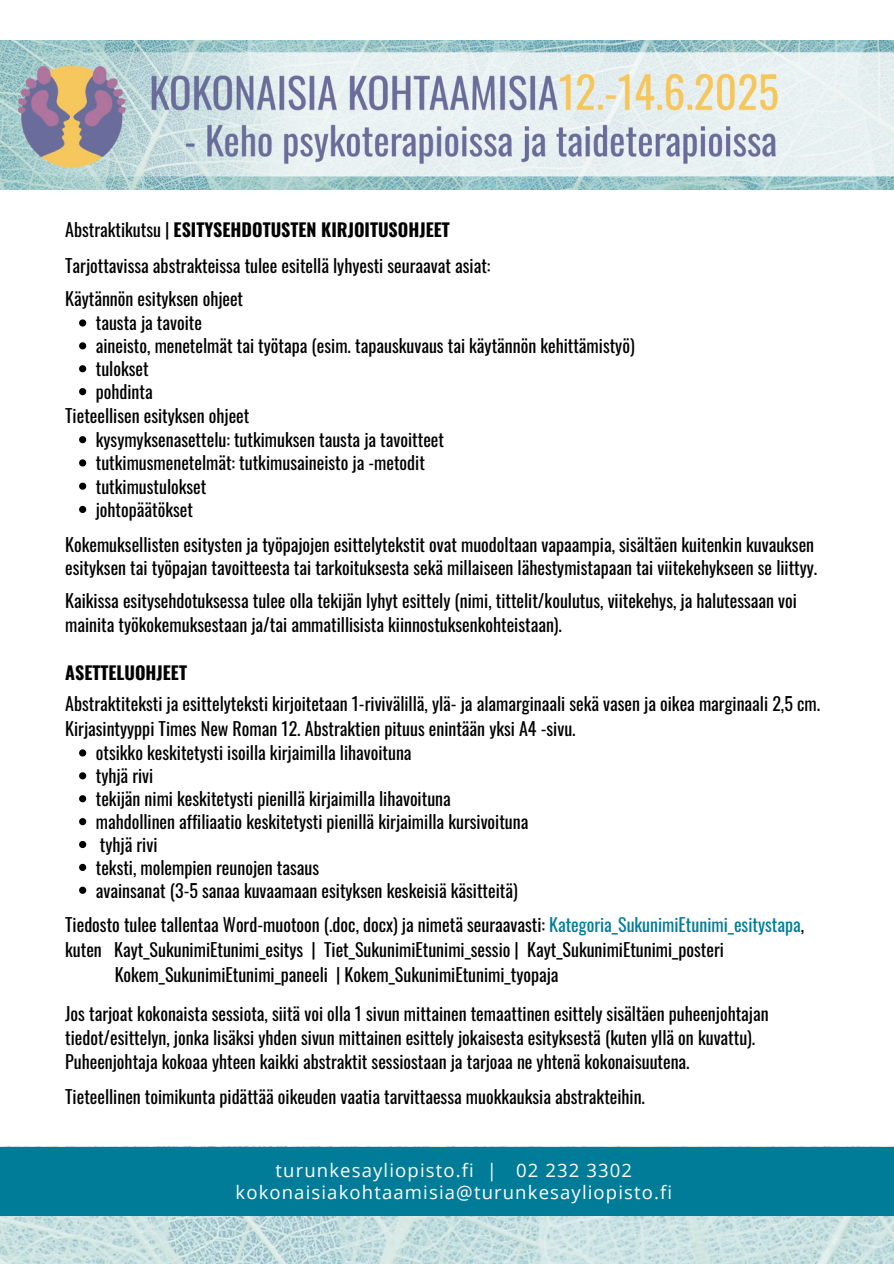
<style>
.page{position:relative;width:894px;height:1264px;background:#fff}
.page>*{position:absolute;margin:0;border:0;box-sizing:border-box;transform-origin:0 0}
.t1{font:18.45px/22.5px "Open Sans";letter-spacing:.06em;color:#fff;text-align:center}
.t2{font:18px/23.7px "Oswald";color:#000}
.t3{font:700 18px "Oswald";color:#000}
.s1{font-weight:700}
.s2{color:#007c99}
</style>
<div class="page">
<img style="left:0;top:1146px;width:893px;height:117px">
<div style="left:0;top:1147px;width:893px;height:68px;background:#007c99"></div>
<img style="left:0;top:40px;width:893px;height:149px">
<svg style="left:79px;top:319px;width:7px;height:7px"></svg>
<svg style="left:79px;top:342px;width:7px;height:7px"></svg>
<svg style="left:79px;top:365px;width:7px;height:7px"></svg>
<svg style="left:79px;top:388px;width:7px;height:7px"></svg>
<svg style="left:79px;top:436px;width:7px;height:7px"></svg>
<svg style="left:79px;top:459px;width:7px;height:7px"></svg>
<svg style="left:79px;top:482px;width:7px;height:8px"></svg>
<svg style="left:79px;top:506px;width:7px;height:7px"></svg>
<svg style="left:79px;top:749px;width:7px;height:7px"></svg>
<svg style="left:79px;top:772px;width:7px;height:7px"></svg>
<svg style="left:79px;top:795px;width:7px;height:7px"></svg>
<svg style="left:79px;top:818px;width:7px;height:7px"></svg>
<svg style="left:79px;top:841px;width:7px;height:7px"></svg>
<svg style="left:79px;top:863px;width:7px;height:8px"></svg>
<svg style="left:79px;top:886px;width:7px;height:7px"></svg>
<p class="t2" style="left:65px;top:211px;width:426px;line-height:35.7px">Abstraktikutsu | <span class="s1">ESITYSEHDOTUSTEN KIRJOITUSOHJEET<br></span>Tarjottavissa abstrakteissa tulee esitellä lyhyesti seuraavat asiat:</p>
<p class="t2" style="left:65px;top:286px;width:179px">Käytännön esityksen ohjeet</p>
<p class="t2" style="left:96px;top:310px;width:108px">tausta ja tavoite</p>
<p class="t2" style="left:96px;top:333px;width:540px">aineisto, menetelmät tai työtapa (esim. tapauskuvaus tai käytännön kehittämistyö)</p>
<p class="t2" style="left:96px;top:356px;width:54px">tulokset</p>
<p class="t2" style="left:96px;top:379px;width:58px">pohdinta</p>
<p class="t2" style="left:65px;top:403px;width:186px">Tieteellisen esityksen ohjeet</p>
<p class="t2" style="left:96px;top:427px;width:349px">kysymyksenasettelu: tutkimuksen tausta ja tavoitteet</p>
<p class="t2" style="left:96px;top:450px;width:330px">tutkimusmenetelmät: tutkimusaineisto ja -metodit</p>
<p class="t2" style="left:96px;top:473px;width:112px">tutkimustulokset</p>
<p class="t2" style="left:96px;top:497px;width:99px">johtopäätökset</p>
<p class="t2" style="left:65px;top:532px;width:753px;line-height:23px">Kokemuksellisten esitysten ja työpajojen esittelytekstit ovat muodoltaan vapaampia, sisältäen kuitenkin kuvauksen esityksen tai työpajan tavoitteesta tai tarkoituksesta sekä millaiseen lähestymistapaan tai viitekehykseen se liittyy.</p>
<p class="t2" style="left:65px;top:588px;width:733px">Kaikissa esitysehdotuksessa tulee olla tekijän lyhyt esittely (nimi, tittelit/koulutus, viitekehys, ja halutessaan voi mainita työkokemuksestaan ja/tai ammatillisista kiinnostuksenkohteistaan).</p>
<p class="t3" style="left:65px;top:658px;width:123px">ASETTELUOHJEET</p>
<p class="t2" style="left:65px;top:691px;width:756px">Abstraktiteksti ja esittelyteksti kirjoitetaan 1-rivivälillä, ylä- ja alamarginaali sekä vasen ja oikea marginaali 2,5 cm.</p>
<p class="t2" style="left:65px;top:716px;width:512px">Kirjasintyyppi Times New Roman 12. Abstraktien pituus enintään yksi A4 -sivu.</p>
<p class="t2" style="left:96px;top:740px;width:317px">otsikko keskitetysti isoilla kirjaimilla lihavoituna</p>
<p class="t2" style="left:96px;top:763px;width:59px">tyhjä rivi</p>
<p class="t2" style="left:96px;top:786px;width:356px">tekijän nimi keskitetysti pienillä kirjaimilla lihavoituna</p>
<p class="t2" style="left:96px;top:809px;width:434px">mahdollinen affiliaatio keskitetysti pienillä kirjaimilla kursivoituna</p>
<p class="t2" style="left:100px;top:831px;width:59px">tyhjä rivi</p>
<p class="t2" style="left:96px;top:854px;width:225px">teksti, molempien reunojen tasaus</p>
<p class="t2" style="left:96px;top:877px;width:423px">avainsanat (3-5 sanaa kuvaamaan esityksen keskeisiä käsitteitä)</p>
<p class="t2" style="left:65px;top:912px;width:740px">Tiedosto tulee tallentaa Word-muotoon (.doc, docx) ja nimetä seuraavasti: <span class="s2">Kategoria_SukunimiEtunimi_esitystapa</span>,</p>
<p class="t2" style="left:65px;top:937px;width:660px">kuten Kayt_SukunimiEtunimi_esitys | Tiet_SukunimiEtunimi_sessio | Kayt_SukunimiEtunimi_posteri</p>
<p class="t2" style="left:115px;top:962px;width:445px">Kokem_SukunimiEtunimi_paneeli | Kokem_SukunimiEtunimi_tyopaja</p>
<p class="t2" style="left:65px;top:1001px;width:704px">Jos tarjoat kokonaista sessiota, siitä voi olla 1 sivun mittainen temaattinen esittely sisältäen puheenjohtajan tiedot/esittelyn, jonka lisäksi yhden sivun mittainen esittely jokaisesta esityksestä (kuten yllä on kuvattu).<br>Puheenjohtaja kokoaa yhteen kaikki abstraktit sessiostaan ja tarjoaa ne yhtenä kokonaisuutena.</p>
<p class="t2" style="left:65px;top:1083px;width:581px">Tieteellinen toimikunta pidättää oikeuden vaatia tarvittaessa muokkauksia abstrakteihin.</p>
<p class="t1" style="left:235px;top:1158px;width:438px">turunkesayliopisto.fi | 02 232 3302 kokonaisiakohtaamisia@turunkesayliopisto.fi</p>
</div>
